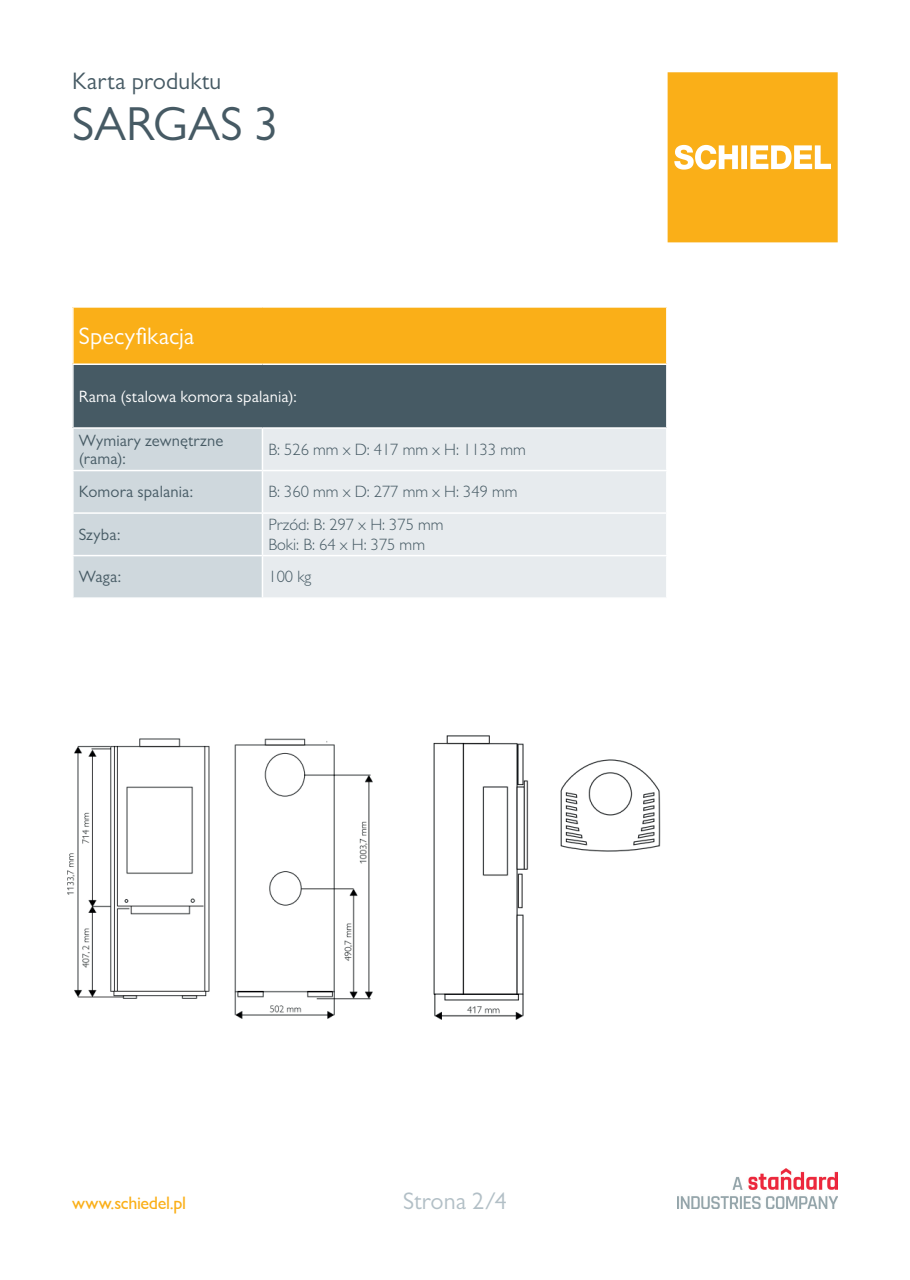
<style>
.page{position:relative;width:910px;height:1280px;background:#fff}
.page>*{position:absolute;margin:0;border:0;box-sizing:border-box;transform-origin:0 0}
.t1{font:48px "Gill Sans";color:#465a64}
.t2{font:24px "Gill Sans";letter-spacing:.005em;color:#465a64}
.t3{font:24px "Gill Sans";letter-spacing:.005em;color:#fff}
.t4{font:24px "Gill Sans";color:#b2bfc6}
.t5{font:18px "Gill Sans Alt One WGL";letter-spacing:-.015em;color:#faaf18}
.t6{font:300 16.5px/19.8px "Gill Sans";color:#465a64}
.t7{font:16.5px/17.7px "Gill Sans";letter-spacing:.01em;color:#465a64}
.t8{font:16.5px "Gill Sans";letter-spacing:.01em;color:#fff}
</style>
<div class="page">
<svg style="left:668px;top:72px;width:170px;height:170px;background:#fab52a"></svg>
<img style="left:678px;top:1168px;width:160px;height:41px">
<div style="left:73px;top:307px;width:594px;height:57px;background:#faaf18"></div>
<div style="left:73px;top:364px;width:594px;height:64px;background:#465a64"></div>
<div style="left:74px;top:429px;width:188px;height:168px;background:#cfd8dd"></div>
<div style="left:263px;top:429px;width:403px;height:168px;background:#e7ebee"></div>
<hr style="left:72px;top:470px;width:190px;height:1px;background:#fff">
<hr style="left:262px;top:470px;width:406px;height:1px;background:#fff">
<hr style="left:72px;top:512px;width:190px;height:2px;background:#fff">
<hr style="left:262px;top:512px;width:406px;height:2px;background:#fff">
<hr style="left:72px;top:555px;width:190px;height:1px;background:#fff">
<hr style="left:262px;top:555px;width:406px;height:1px;background:#fff">
<hr style="left:72px;top:308px;width:2px;height:55px;background:#fff">
<hr style="left:72px;top:365px;width:2px;height:62px;background:#fff">
<hr style="left:72px;top:306px;width:190px;height:2px;background:#fff">
<hr style="left:262px;top:306px;width:406px;height:2px;background:#fff">
<hr style="left:72px;top:363px;width:190px;height:2px;background:#fff">
<hr style="left:262px;top:363px;width:406px;height:2px;background:#fff">
<hr style="left:666px;top:308px;width:2px;height:55px;background:#fff">
<hr style="left:666px;top:365px;width:2px;height:62px;background:#fff">
<hr style="left:72px;top:427px;width:190px;height:2px;background:#fff">
<hr style="left:262px;top:427px;width:406px;height:2px;background:#fff">
<img style="left:67px;top:738px;width:306px;height:281px">
<img style="left:433px;top:735px;width:228px;height:285px">
<p class="t2" style="left:72px;top:67px;width:151px">Karta produktu</p>
<p class="t1" style="left:72px;top:96px;width:208px">SARGAS 3</p>
<p class="t3" style="left:79px;top:322px;width:117px">Specyfikacja</p>
<p class="t8" style="left:79px;top:387px;width:220px">Rama (stalowa komora spalania):</p>
<p class="t7" style="left:79px;top:432px;width:146px">Wymiary zewnętrzne (rama):</p>
<p class="t6" style="left:268px;top:439px;width:259px">B: 526 mm x D: 417 mm x H: 1133 mm</p>
<p class="t7" style="left:79px;top:483px;width:116px">Komora spalania:</p>
<p class="t6" style="left:268px;top:482px;width:251px">B: 360 mm x D: 277 mm x H: 349 mm</p>
<p class="t7" style="left:79px;top:525px;width:44px">Szyba:</p>
<p class="t6" style="left:268px;top:514px;width:177px">Przód: B: 297 x H: 375 mm<br>Boki: B: 64 x H: 375 mm</p>
<p class="t7" style="left:79px;top:568px;width:44px">Waga:</p>
<p class="t6" style="left:268px;top:567px;width:45px">100 kg</p>
<p class="t5" style="left:72px;top:1190px;width:115px">www.schiedel.pl</p>
<h2 class="t4" style="left:403px;top:1187px;width:105px">Strona 2/4</h2>
</div>
